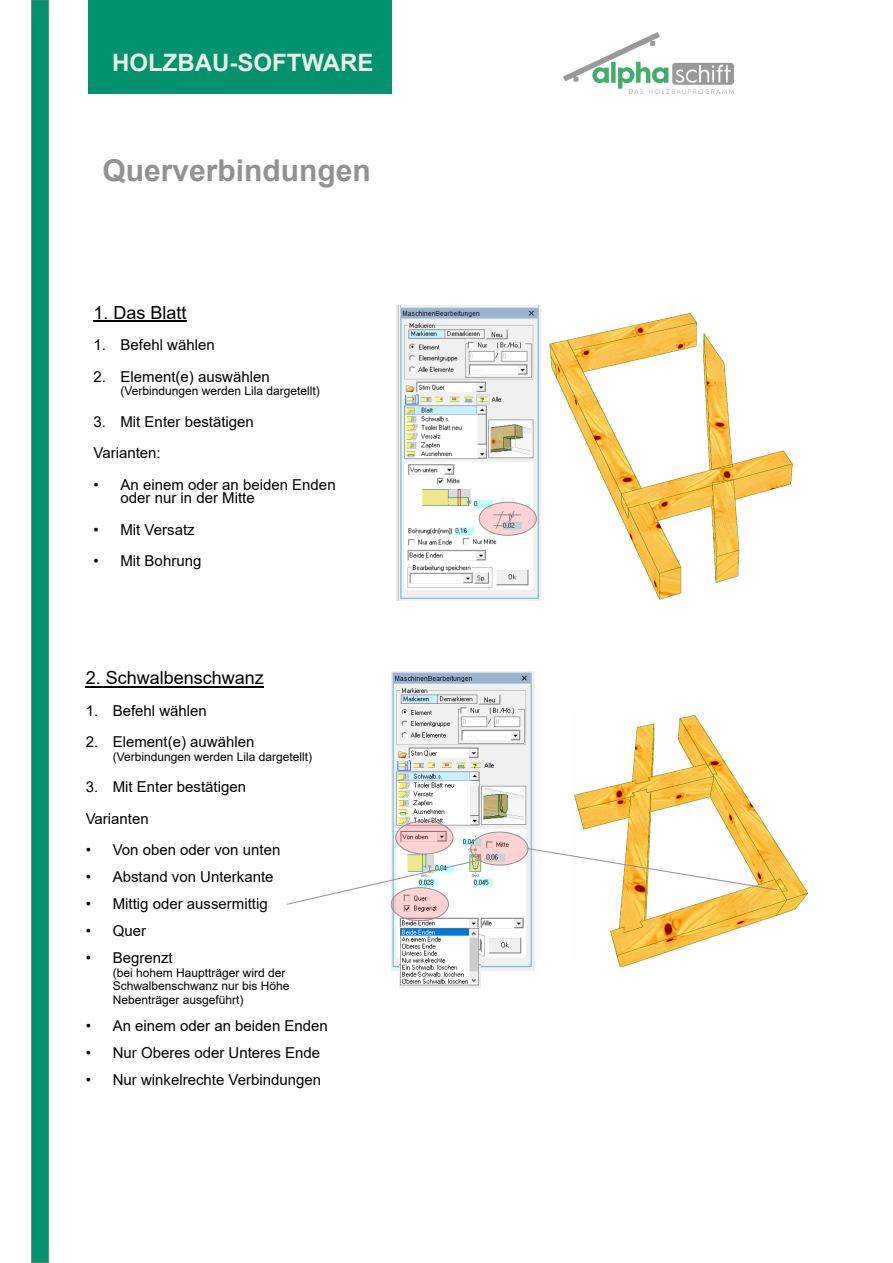
<style>
.page{position:relative;width:893px;height:1263px;background:#fff}
.page>*{position:absolute;margin:0;border:0;box-sizing:border-box;transform-origin:0 0}
.t1{font:700 30px "Arial";color:#929292}
.t2{font:700 24px "Arial";color:#ebebeb}
.t3{font:18px "Arial";color:#000}
.t4{font:15px/31.5px "Arial";color:#000}
.t5{font:12px/13.5px "Arial";color:#000}
</style>
<div class="page">
<img style="left:391px;top:671px;width:144px;height:299px">
<div style="left:88px;top:0;width:304px;height:94px;background:#00936e"></div>
<hr style="left:93px;top:321px;width:94px;height:1px;background:#000">
<img style="left:564px;top:32px;width:170px;height:62px">
<div style="left:31px;top:0;width:18px;height:1263px;background:#00936e;border:1px solid #808080"></div>
<hr style="left:86px;top:686px;width:178px;height:2px;background:#000">
<img style="left:397px;top:306px;width:143px;height:295px">
<img style="left:549px;top:313px;width:244px;height:287px">
<div style="left:479px;top:502px;width:58px;height:34px;background:#ff0013;border:1px solid #929292;border-radius:50%;opacity:.18"></div>
<div style="left:470px;top:831px;width:59px;height:35px;background:#ff0013;border:1px solid #929292;border-radius:50%;opacity:.18"></div>
<div style="left:395px;top:820px;width:59px;height:34px;background:#ff0013;border:1px solid #929292;border-radius:50%;opacity:.18"></div>
<div style="left:391px;top:887px;width:58px;height:34px;background:#ff0013;border:1px solid #929292;border-radius:50%;opacity:.18"></div>
<svg style="left:286px;top:859px;width:195px;height:46px"></svg>
<img style="left:574px;top:715px;width:233px;height:251px">
<img style="left:400px;top:927px;width:81px;height:61px">
<svg style="left:527px;top:847px;width:251px;height:44px"></svg>
<h2 class="t2" style="left:112px;top:54px;width:263px">HOLZBAU-SOFTWARE</h2>
<h1 class="t1" style="left:102px;top:159px;width:270px">Querverbindungen</h1>
<p class="t3" style="left:93px;top:306px;width:95px">1. Das Blatt</p>
<p class="t4" style="left:93px;top:331px;width:123px">1. Befehl wählen</p>
<p class="t4" style="left:93px;top:362px;width:178px">2. Element(e) auswählen</p>
<p class="t5" style="left:120px;top:385px;width:201px">(Verbindungen werden Lila dargetellt)</p>
<p class="t4" style="left:93px;top:407px;width:162px">3. Mit Enter bestätigen<br>Varianten:</p>
<p class="t4" style="left:120px;top:479px;width:217px;line-height:13.5px;text-indent:-27px">• An einem oder an beiden Enden oder nur in der Mitte</p>
<p class="t4" style="left:93px;top:515px;width:103px">• Mit Versatz</p>
<p class="t4" style="left:93px;top:547px;width:109px">• Mit Bohrung</p>
<p class="t3" style="left:86px;top:671px;width:180px">2. Schwalbenschwanz</p>
<p class="t4" style="left:86px;top:696px;width:123px">1. Befehl wählen</p>
<p class="t4" style="left:86px;top:728px;width:170px">2. Element(e) auwählen</p>
<p class="t5" style="left:113px;top:751px;width:201px">(Verbindungen werden Lila dargetellt)</p>
<p class="t4" style="left:86px;top:773px;width:162px">3. Mit Enter bestätigen<br>Varianten</p>
<p class="t4" style="left:86px;top:836px;width:196px">• Von oben oder von unten</p>
<p class="t4" style="left:86px;top:863px;width:189px">• Abstand von Unterkante</p>
<p class="t4" style="left:86px;top:890px;width:184px">• Mittig oder aussermittig</p>
<p class="t4" style="left:86px;top:917px;width:62px">• Quer</p>
<p class="t4" style="left:86px;top:944px;width:89px">• Begrenzt</p>
<p class="t5" style="left:113px;top:967px;width:178px">(bei hohem Hauptträger wird der<br>Schwalbenschwanz nur bis Höhe<br>Nebenträger ausgeführt)</p>
<p class="t4" style="left:86px;top:1011px;width:244px">• An einem oder an beiden Enden</p>
<p class="t4" style="left:86px;top:1038px;width:236px">• Nur Oberes oder Unteres Ende</p>
<p class="t4" style="left:86px;top:1065px;width:237px">• Nur winkelrechte Verbindungen</p>
</div>
